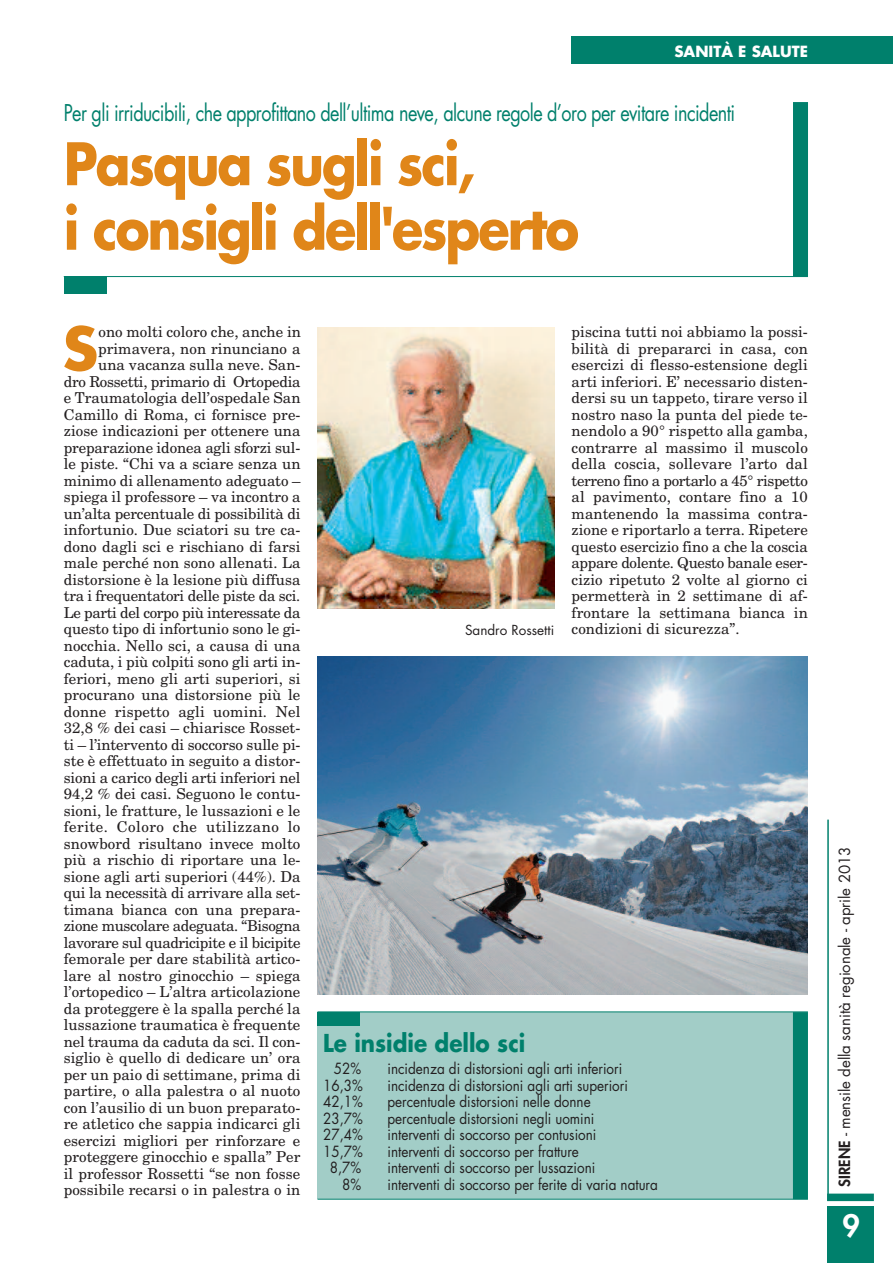
<style>
.page{position:relative;width:893px;height:1263px;background:#fff}
.page>*{position:absolute;margin:0;border:0;box-sizing:border-box;transform-origin:0 0}
.t1{font:700 58.2px "Futura";color:#e08619}
.t2{font:700 57px/64.5px "Futura";letter-spacing:-.04em;color:#e08619;scale:.9 1}
.t3{font:800 30px "Futura";color:#fff}
.t4{font:700 24px "Futura";color:#00806c;scale:.9 1}
.t5{font:22.5px "Futura";letter-spacing:-.03em;color:#00806c;scale:.8 1}
.t6{font:15px/16.5px "New Century Schlbk";letter-spacing:.005em;color:#231f20;text-align:right}
.t7{font:15px "Futura";color:#231f20;scale:.9 1}
.t8{font:15px "Futura";color:#231f20}
.t9{font:15px "New Century Schlbk";letter-spacing:-.025em;color:#231f20}
.t10{font:15px "New Century Schlbk";letter-spacing:-.02em;color:#231f20}
.t11{font:700 15px "Futura";color:#fff}
.s1{font-family:"Futura";font-size:13.5px}
.s2{font-weight:800}
</style>
<div class="page">
<div style="left:827px;top:1193px;width:47px;height:8px;background:#00806c"></div>
<hr style="left:827px;top:820px;width:2px;height:381px;background:#00806c">
<div style="left:827px;top:1207px;width:47px;height:56px;background:#00806c"></div>
<div style="left:571px;top:37px;width:322px;height:27px;background:#00806c"></div>
<div style="left:64px;top:276px;width:42px;height:17px;background:#00806c"></div>
<hr style="left:64px;top:276px;width:744px;height:1px;background:#00806c">
<div style="left:793px;top:102px;width:15px;height:175px;background:#00806c"></div>
<img style="left:317px;top:327px;width:237px;height:281px">
<img style="left:317px;top:656px;width:491px;height:338px">
<div style="left:317px;top:1012px;width:491px;height:186px;background:#a2cdc7"></div>
<div style="left:317px;top:1012px;width:43px;height:14px;background:#00806c"></div>
<div style="left:793px;top:1012px;width:15px;height:187px;background:#00806c"></div>
<hr style="left:317px;top:1199px;width:491px;height:1px;background:#00806c">
<hr style="left:317px;top:1011px;width:491px;height:1px;background:#00806c">
<p class="t11" style="left:674px;top:44px;width:135px">SANITÀ E SALUTE</p>
<h3 class="t5" style="left:64px;top:102px;width:841px">Per gli irriducibili, che approfittano dell’ultima neve, alcune regole d’oro per evitare incidenti</h3>
<h2 class="t2" style="left:64px;top:137px;width:574px">Pasqua sugli sci,<br>i consigli dell'esperto</h2>
<h1 class="t1" style="left:62px;top:322px;width:37px">S</h1>
<p class="t6" style="left:64px;top:324px;width:239px">ono molti coloro che, anche in primavera, non rinunciano a<br>una vacanza sulla neve. San-<br>dro Rossetti, primario di Ortopedia e Traumatologia dell’ospedale San Camillo di Roma, ci fornisce pre&shy;ziose indicazioni per ottenere una preparazione idonea agli sforzi sul&shy;le piste. “Chi va a sciare senza un minimo di allenamento adeguato – spiega il professore – va incontro a un’alta percentuale di possibilità di infortunio. Due sciatori su tre ca&shy;dono dagli sci e rischiano di farsi male perché non sono allenati. La distorsione è la lesione più diffusa tra i frequentatori delle piste da sci.<br>Le parti del corpo più interessate da questo tipo di infortunio sono le gi&shy;nocchia. Nello sci, a causa di una caduta, i più colpiti sono gli arti in&shy;feriori, meno gli arti superiori, si procurano una distorsione più le donne rispetto agli uomini. Nel 32,8 % dei casi – chiarisce Rosset&shy;ti – l’intervento di soccorso sulle pi&shy;ste è effettuato in seguito a distor&shy;sioni a carico degli arti inferiori nel 94,2 % dei casi. Seguono le contu&shy;sioni, le fratture, le lussazioni e le ferite. Coloro che utilizzano lo snowbord risultano invece molto più a rischio di riportare una le&shy;sione agli arti superiori (44%). Da qui la necessità di arrivare alla set&shy;timana bianca con una prepara&shy;zione muscolare adeguata. “Bisogna lavorare sul quadricipite e il bicipite femorale per dare stabilità artico&shy;lare al nostro ginocchio – spiega l’ortopedico – L’altra articolazione da proteggere è la spalla perché la lussazione traumatica è frequente nel trauma da caduta da sci. Il con&shy;siglio è quello di dedicare un’ ora per un paio di settimane, prima di partire, o alla palestra o al nuoto con l’ausilio di un buon preparato&shy;re atletico che sappia indicarci gli esercizi migliori per rinforzare e proteggere ginocchio e spalla” Per il professor Rossetti “se non fosse possibile recarsi o in palestra o in</p>
<p class="t6" style="left:572px;top:324px;width:238px">piscina tutti noi abbiamo la possi-</p>
<p class="t6" style="left:572px;top:340px;width:238px">bilità di prepararci in casa, con</p>
<p class="t6" style="left:572px;top:357px;width:238px">esercizi di flesso-estensione degli</p>
<p class="t6" style="left:572px;top:373px;width:238px">arti inferiori. E’ necessario disten-</p>
<p class="t6" style="left:572px;top:390px;width:238px">dersi su un tappeto, tirare verso il</p>
<p class="t6" style="left:572px;top:406px;width:238px">nostro naso la punta del piede te-</p>
<p class="t6" style="left:572px;top:423px;width:238px">nendolo a 90° rispetto alla gamba,</p>
<p class="t6" style="left:572px;top:439px;width:238px">contrarre al massimo il muscolo</p>
<p class="t6" style="left:572px;top:456px;width:238px">della coscia, sollevare l’arto dal</p>
<p class="t9" style="left:572px;top:472px;width:238px">terreno fino a portarlo a 45° rispetto</p>
<p class="t6" style="left:572px;top:489px;width:238px">al pavimento, contare fino a 10</p>
<p class="t6" style="left:572px;top:505px;width:238px">mantenendo la massima contra-</p>
<p class="t6" style="left:572px;top:522px;width:238px">zione e riportarlo a terra. Ripetere</p>
<p class="t6" style="left:572px;top:538px;width:238px">questo esercizio fino a che la coscia</p>
<p class="t10" style="left:572px;top:554px;width:238px">appare dolente. Questo banale eser-</p>
<p class="t6" style="left:572px;top:571px;width:238px">cizio ripetuto 2 volte al giorno ci</p>
<p class="t6" style="left:572px;top:588px;width:238px">permetterà in 2 settimane di af-</p>
<p class="t6" style="left:572px;top:604px;width:238px">frontare la settimana bianca in</p>
<p class="t6" style="left:465px;top:621px;width:276px"><span class="s1">Sandro Rossetti</span> condizioni di sicurezza”.</p>
<h3 class="t4" style="left:323px;top:1032px;width:226px">Le insidie dello sci</h3>
<p class="t7" style="left:334px;top:1062px;width:32px">52%</p>
<p class="t7" style="left:388px;top:1062px;width:262px">incidenza di distorsioni agli arti inferiori</p>
<p class="t7" style="left:323px;top:1078px;width:46px">16,3%</p>
<p class="t7" style="left:388px;top:1078px;width:269px">incidenza di distorsioni agli arti superiori</p>
<p class="t7" style="left:323px;top:1095px;width:46px">42,1%</p>
<p class="t7" style="left:388px;top:1095px;width:227px">percentuale distorsioni nelle donne</p>
<p class="t7" style="left:323px;top:1111px;width:46px">23,7%</p>
<p class="t7" style="left:388px;top:1111px;width:231px">percentuale distorsioni negli uomini</p>
<p class="t7" style="left:323px;top:1128px;width:46px">27,4%</p>
<p class="t7" style="left:388px;top:1128px;width:234px">interventi di soccorso per contusioni</p>
<p class="t7" style="left:323px;top:1144px;width:46px">15,7%</p>
<p class="t7" style="left:388px;top:1144px;width:214px">interventi di soccorso per fratture</p>
<p class="t7" style="left:330px;top:1161px;width:37px">8,7%</p>
<p class="t7" style="left:388px;top:1161px;width:232px">interventi di soccorso per lussazioni</p>
<p class="t7" style="left:342px;top:1177px;width:23px">8%</p>
<p class="t7" style="left:388px;top:1177px;width:302px">interventi di soccorso per ferite di varia natura</p>
<p class="t8" style="left:838px;top:1186px;width:341px;rotate:-90deg"><span class="s2">SIRENE</span> - mensile della sanità regionale - aprile 2013</p>
<h3 class="t3" style="left:842px;top:1211px;width:19px">9</h3>
</div>
